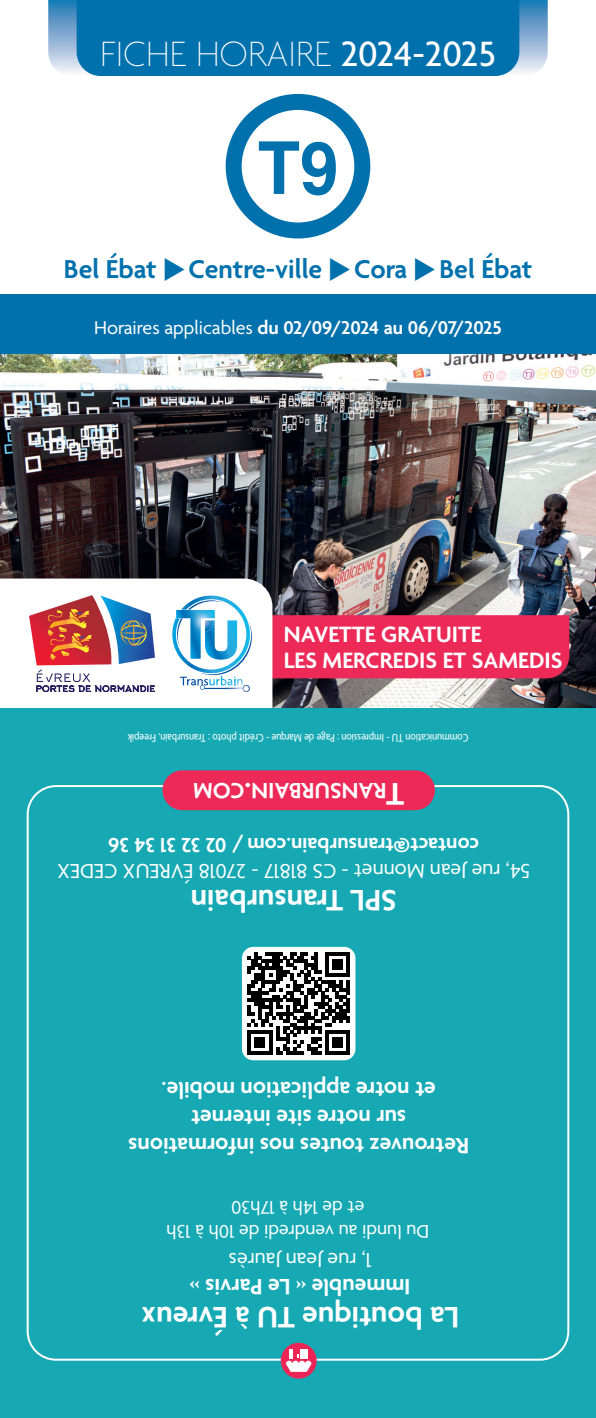
<style>
.page{position:relative;width:596px;height:1418px;background:#fff}
.page>*{position:absolute;margin:0;border:0;box-sizing:border-box;transform-origin:0 0}
.t1{font:100 38px "Agenda";color:#fff}
.t2{font:600 34px "Agenda";color:#fff}
.t3{font:600 32px "Agenda";color:#fff}
.t4{font:600 28px "Agenda";color:#0071ad}
.t5{font:600 24px/28px "Agenda";color:#fff;text-align:center}
.t6{font:600 23.8px "Agenda";color:#fff}
.t7{font:22px "Agenda";color:#fff}
.t8{font:600 22px "Agenda";color:#fff}
.t9{font:600 20px "Agenda";color:#fff}
.t10{font:20px "Agenda";color:#fff}
.t11{font:condensed 12px "Agenda";color:#fff}
.s1{font-weight:500}
.s2{font-weight:400}
</style>
<div class="page">
<svg style="left:48px;top:0;width:499px;height:73px"></svg>
<div style="left:77px;top:0;width:442px;height:76px;background:#0071ad"></div>
<div style="left:0;top:295px;width:595px;height:708px;background:#0071ad"></div>
<img style="left:0;top:355px;width:595px;height:353px">
<svg style="left:233px;top:102px;width:129px;height:128px"></svg>
<div style="left:225px;top:94px;width:145px;height:144px;border:16px solid #0071ad;border-radius:50%"></div>
<svg style="left:259px;top:141px;width:76px;height:54px"></svg>
<div style="left:0;top:578px;width:272px;height:131px;background:#fff"></div>
<img style="left:172px;top:595px;width:397px;height:97px">
<img style="left:224px;top:685px;width:25px;height:7px">
<svg style="left:29px;top:595px;width:126px;height:97px"></svg>
<div style="left:0;top:709px;width:595px;height:708px;background:#16a9b4"></div>
<svg style="left:280px;top:1342px;width:36px;height:36px"></svg>
<svg style="left:286px;top:1349px;width:25px;height:22px"></svg>
<div style="left:162px;top:770px;width:272px;height:40px;background:#ed2957;border-radius:20px"></div>
<div style="left:242px;top:946px;width:113px;height:114px;background:#fff;border-radius:11px"></div>
<svg style="left:247px;top:952px;width:102px;height:102px"></svg>
<p class="t1" style="left:100px;top:33px;width:397px">FICHE HORAIRE <span class="s1">2024-2025</span></p>
<p class="t4" style="left:64px;top:254px;width:469px">Bel Ébat Centre-ville Cora Bel Ébat</p>
<p class="t9" style="left:94px;top:317px;width:409px"><span class="s2">Horaires applicables</span> du 02/09/2024 au 06/07/2025</p>
<p class="t5" style="left:283px;top:622px;width:199px">NAVETTE GRATUITE</p>
<p class="t5" style="left:283px;top:648px;width:280px">LES MERCREDIS ET SAMEDIS</p>
<p class="t11" style="left:468px;top:744px;width:342px;rotate:-180deg">Communication TU - Impression : Page de Marque - Crédit photo : Transurbain, Freepik</p>
<p class="t2" style="left:251px;top:812px;width:9px;rotate:-180deg">.</p>
<p class="t2" style="left:404px;top:812px;width:19px;rotate:-180deg">T</p>
<p class="t6" style="left:386px;top:803px;width:194px;rotate:-180deg">ransurbain com</p>
<p class="t8" style="left:479px;top:856px;width:372px;rotate:-180deg">contact@transurbain.com / 02 32 31 34 36</p>
<p class="t7" style="left:530px;top:882px;width:474px;rotate:-180deg">54, rue Jean Monnet - CS 81817 - 27018 ÉVREUX CEDEX</p>
<p class="t3" style="left:396px;top:917px;width:207px;rotate:-180deg">SPL Transurbain</p>
<p class="t5" style="left:435px;top:1101px;width:275px;rotate:-180deg">et notre application mobile.</p>
<p class="t5" style="left:469px;top:1157px;width:342px;rotate:-180deg">Retrouvez toutes nos informations sur notre site internet</p>
<p class="t10" style="left:364px;top:1218px;width:134px;rotate:-180deg">et de 14h à 17h30</p>
<p class="t10" style="left:429px;top:1242px;width:264px;rotate:-180deg">Du lundi au vendredi de 10h à 13h</p>
<p class="t7" style="left:371px;top:1271px;width:144px;rotate:-180deg">1, rue Jean Jaurès</p>
<p class="t5" style="left:410px;top:1299px;width:222px;rotate:-180deg">Immeuble « Le Parvis »</p>
<p class="t3" style="left:459px;top:1334px;width:319px;rotate:-180deg">La boutique TU à Évreux</p>
</div>
